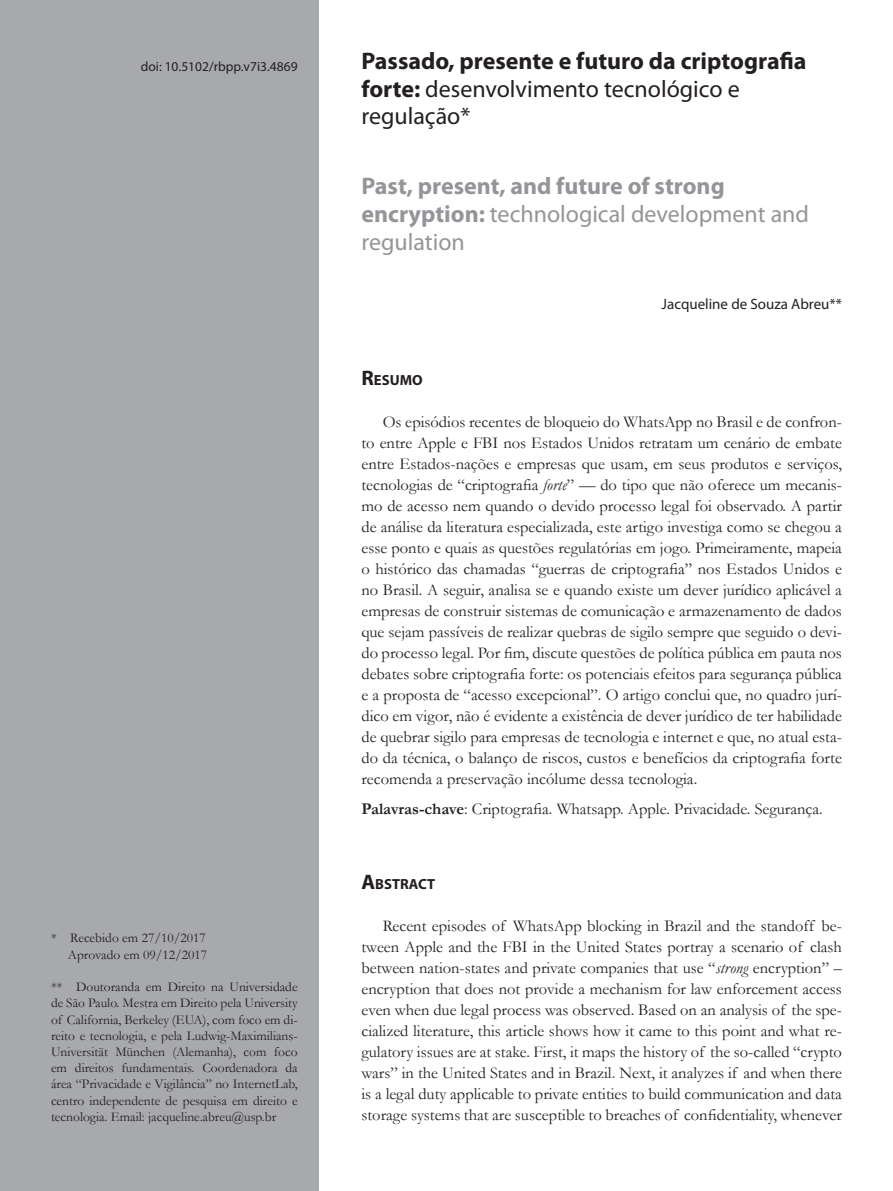
<style>
.page{position:relative;width:893px;height:1191px;background:#fff}
.page>*{position:absolute;margin:0;border:0;box-sizing:border-box;transform-origin:0 0}
.Tit{font:700 24px/27.6px "Myriad Pro";color:#231f20}
.Tit2{font:700 24px/27.6px "Myriad Pro";color:#939598}
.texto{font:16.5px/21px "Garamond";color:#231f20;text-align:justify}
.text_sem_recuo{font:16.5px "Garamond";color:#231f20}
.Myriad_10{font:15px "Myriad Pro";color:#231f20}
.subt_resumo{font:700 14.7px "Myriad Pro";color:#231f20}
.rodape{font:13.5px/16.2px "Garamond";color:#231f20;text-align:justify}
.Doi{font:13.5px "Myriad Pro";color:#231f20}
.s1{font-weight:400}
.s2{font-size:21px}
.s3{font-style:italic}
.s4{font-weight:700}
</style>
<div class="page">
<div style="left:0;top:0;width:319px;height:1191px;background:#a8a9ad"></div>
<p class="Doi" style="left:141px;top:58px;width:158px">doi: 10.5102/rbpp.v7i3.4869</p>
<p class="Tit" style="left:361px;top:46px;width:447px">Passado, presente e futuro da criptografia forte: <span class="s1">desenvolvimento tecnológico e regulação*</span></p>
<p class="Tit2" style="left:361px;top:172px;width:449px">Past, present, and future of strong encryption: <span class="s1">technological development and regulation</span></p>
<p class="Myriad_10" style="left:662px;top:295px;width:182px">Jacqueline de Souza Abreu**</p>
<p class="rodape" style="left:51px;top:929px;width:156px">* Recebido em 27/10/2017</p>
<p class="rodape" style="left:68px;top:946px;width:141px">Aprovado em 09/12/2017</p>
<p class="rodape" style="left:51px;top:978px;width:248px">** Doutoranda em Direito na Universidade de São Paulo. Mestra em Direito pela University of California, Berkeley (EUA), com foco em di&shy;reito e tecnologia, e pela Ludwig-Maximilians-Universität München (Alemanha), com foco em direitos fundamentais. Coordenadora da área “Privacidade e Vigilância” no InternetLab, centro independente de pesquisa em direito e tecnologia. Email: jacqueline.abreu@usp.br</p>
<p class="subt_resumo" style="left:361px;top:370px;width:63px"><span class="s2">R</span>ESUMO</p>
<p class="texto" style="left:361px;top:411px;width:482px;text-indent:21px">Os episódios recentes de bloqueio do WhatsApp no Brasil e de confron&shy;to entre Apple e FBI nos Estados Unidos retratam um cenário de embate entre Estados-nações e empresas que usam, em seus produtos e serviços, tecnologias de “criptografia <span class="s3">forte</span>” — do tipo que não oferece um mecanis&shy;mo de acesso nem quando o devido processo legal foi observado. A partir de análise da literatura especializada, este artigo investiga como se chegou a esse ponto e quais as questões regulatórias em jogo. Primeiramente, mapeia o histórico das chamadas “guerras de criptografia” nos Estados Unidos e no Brasil. A seguir, analisa se e quando existe um dever jurídico aplicável a empresas de construir sistemas de comunicação e armazenamento de dados que sejam passíveis de realizar quebras de sigilo sempre que seguido o devi&shy;do processo legal. Por fim, discute questões de política pública em pauta nos debates sobre criptografia forte: os potenciais efeitos para segurança pública e a proposta de “acesso excepcional”. O artigo conclui que, no quadro jurí&shy;dico em vigor, não é evidente a existência de dever jurídico de ter habilidade de quebrar sigilo para empresas de tecnologia e internet e que, no atual esta&shy;do da técnica, o balanço de riscos, custos e benefícios da criptografia forte recomenda a preservação incólume dessa tecnologia.</p>
<p class="text_sem_recuo" style="left:361px;top:797px;width:463px"><span class="s4">Palavras-chave</span>: Criptografia. Whatsapp. Apple. Privacidade. Segurança.</p>
<p class="subt_resumo" style="left:361px;top:874px;width:75px"><span class="s2">A</span>BSTRACT</p>
<p class="texto" style="left:361px;top:915px;width:482px;text-indent:21px">Recent episodes of WhatsApp blocking in Brazil and the standoff be&shy;tween Apple and the FBI in the United States portray a scenario of clash between nation-states and private companies that use “<span class="s3">strong</span> encryption” – encryption that does not provide a mechanism for law enforcement access even when due legal process was observed. Based on an analysis of the spe&shy;cialized literature, this article shows how it came to this point and what re&shy;gulatory issues are at stake. First, it maps the history of the so-called “crypto wars” in the United States and in Brazil. Next, it analyzes if and when there is a legal duty applicable to private entities to build communication and data storage systems that are susceptible to breaches of confidentiality, whenever</p>
</div>
